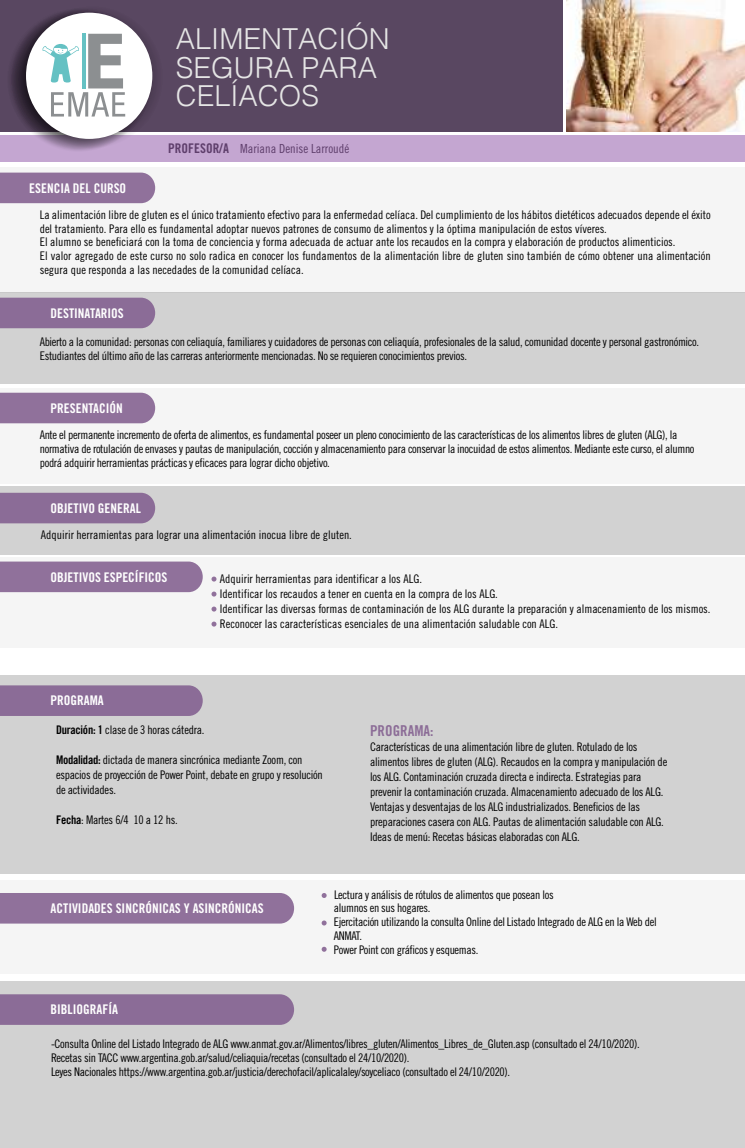
<style>
.page{position:relative;width:745px;height:1148px;background:#fff}
.page>*{position:absolute;margin:0;border:0;box-sizing:border-box;transform-origin:0 0}
.t1{font:300 28.88px/28.8px "Helvetica";color:#e5e5e5}
.t2{font:15px "Trade Gothic Bold Cond Twenty";color:rgb(129 93 142/.87)}
.t3{font:13.38px "Trade Gothic Bold Cond Twenty";color:#fff}
.t4{font:12.5px "Trade Gothic Cond Eighteen";color:#5e3e6b}
.t5{font:11.88px/13.8px "Trade Gothic Cond Eighteen";letter-spacing:-.02em;color:#000}
.t6{font:11.88px/13.8px "Trade Gothic Cond Eighteen";color:#000}
.s1{font-family:"Trade Gothic Bold Cond Twenty";font-size:13.38px}
.s2{font-family:"Trade Gothic Bold Cond Twenty"}
</style>
<div class="page">
<div style="left:0;top:389px;width:744px;height:95px;background:#f5f5f5"></div>
<div style="left:0;top:558px;width:744px;height:90px;background:#f5f5f5"></div>
<div style="left:0;top:292px;width:744px;height:92px;background:#d2d2d2"></div>
<div style="left:0;top:168px;width:744px;height:124px;background:#f5f5f5"></div>
<div style="left:0;top:486px;width:744px;height:69px;background:#d2d2d2"></div>
<div style="left:0;top:675px;width:744px;height:199px;background:#d2d2d2"></div>
<div style="left:0;top:135px;width:744px;height:26px;background:#c4a6d1"></div>
<div style="left:0;top:0;width:562px;height:131px;background:#594761"></div>
<img style="left:566px;top:0;width:178px;height:131px">
<div style="left:0;top:172px;width:155px;height:31px;background:#90719b"></div>
<svg style="left:22px;top:6px;width:140px;height:142px"></svg>
<svg style="left:8px;top:10px;width:141px;height:142px"></svg>
<svg style="left:12px;top:8px;width:140px;height:142px;background:#514457"></svg>
<div style="left:26px;top:13px;width:126px;height:126px;background:#fff;border-radius:50%"></div>
<svg style="left:42px;top:34px;width:83px;height:82px"></svg>
<div style="left:0;top:298px;width:155px;height:30px;background:#8b6c97"></div>
<div style="left:0;top:392px;width:155px;height:31px;background:#90719b"></div>
<div style="left:0;top:880px;width:744px;height:94px;background:#f5f5f5"></div>
<div style="left:0;top:893px;width:294px;height:30px;background:#90719b"></div>
<div style="left:0;top:981px;width:744px;height:166px;background:#d2d2d2"></div>
<div style="left:0;top:994px;width:294px;height:30px;background:#8b6c97"></div>
<div style="left:0;top:561px;width:202px;height:31px;background:#90719b"></div>
<div style="left:0;top:685px;width:202px;height:31px;background:#8b6c97"></div>
<div style="left:0;top:492px;width:155px;height:31px;background:#8b6c97"></div>
<svg style="left:211px;top:576px;width:5px;height:5px"></svg>
<svg style="left:211px;top:621px;width:5px;height:5px"></svg>
<svg style="left:211px;top:591px;width:5px;height:5px"></svg>
<svg style="left:211px;top:606px;width:5px;height:5px"></svg>
<svg style="left:321px;top:893px;width:5px;height:5px"></svg>
<svg style="left:321px;top:920px;width:5px;height:5px"></svg>
<svg style="left:321px;top:946px;width:5px;height:5px"></svg>
<h1 class="t1" style="left:176px;top:22px;width:215px">ALIMENTACIÓN<br>SEGURA PARA<br>CELÍACOS</h1>
<p class="t4" style="left:168px;top:141px;width:182px"><span class="s1">PROFESOR/A</span> Mariana Denise Larroudé</p>
<p class="t3" style="left:29px;top:180px;width:98px">ESENCIA DEL CURSO</p>
<p class="t6" style="left:40px;top:208px;width:672px">La alimentación libre de gluten es el único tratamiento efectivo para la enfermedad celíaca. Del cumplimiento de los hábitos dietéticos adecuados depende el éxito del tratamiento. Para ello es fundamental adoptar nuevos patrones de consumo de alimentos y la óptima manipulación de estos víveres.<br>El alumno se beneficiará con la toma de conciencia y forma adecuada de actuar ante los recaudos en la compra y elaboración de productos alimenticios.<br>El valor agregado de este curso no solo radica en conocer los fundamentos de la alimentación libre de gluten sino también de cómo obtener una alimentación segura que responda a las necedades de la comunidad celíaca.</p>
<p class="t3" style="left:51px;top:305px;width:75px">DESTINATARIOS</p>
<p class="t5" style="left:40px;top:335px;width:660px">Abierto a la comunidad: personas con celiaquía, familiares y cuidadores de personas con celiaquía, profesionales de la salud, comunidad docente y personal gastronómico.<br>Estudiantes del último año de las carreras anteriormente mencionadas. No se requieren conocimientos previos.</p>
<p class="t3" style="left:51px;top:400px;width:74px">PRESENTACIÓN</p>
<p class="t5" style="left:40px;top:428px;width:656px">Ante el permanente incremento de oferta de alimentos, es fundamental poseer un pleno conocimiento de las características de los alimentos libres de gluten (ALG), la normativa de rotulación de envases y pautas de manipulación, cocción y almacenamiento para conservar la inocuidad de estos alimentos. Mediante este curso, el alumno podrá adquirir herramientas prácticas y eficaces para lograr dicho objetivo.</p>
<p class="t3" style="left:51px;top:500px;width:92px">OBJETIVO GENERAL</p>
<p class="t6" style="left:41px;top:528px;width:312px">Adquirir herramientas para lograr una alimentación inocua libre de gluten.</p>
<p class="t3" style="left:51px;top:568px;width:118px">OBJETIVOS ESPECÍFICOS</p>
<p class="t6" style="left:220px;top:571px;width:492px;line-height:15px">Adquirir herramientas para identificar a los ALG.<br>Identificar los recaudos a tener en cuenta en la compra de los ALG.<br>Identificar las diversas formas de contaminación de los ALG durante la preparación y almacenamiento de los mismos.<br>Reconocer las características esenciales de una alimentación saludable con ALG.</p>
<p class="t3" style="left:51px;top:692px;width:55px">PROGRAMA</p>
<p class="t5" style="left:56px;top:723px;width:150px"><span class="s2">Duración: 1</span> clase de 3 horas cátedra.</p>
<p class="t5" style="left:56px;top:752px;width:268px;line-height:15px"><span class="s2">Modalidad:</span> dictada de manera sincrónica mediante Zoom, con espacios de proyección de Power Point, debate en grupo y resolución de actividades.</p>
<p class="t5" style="left:56px;top:813px;width:123px"><span class="s2">Fecha</span>: Martes 6/4 10 a 12 hs.</p>
<p class="t2" style="left:370px;top:722px;width:65px">PROGRAMA:</p>
<p class="t5" style="left:370px;top:739px;width:298px;line-height:15px">Características de una alimentación libre de gluten. Rotulado de los alimentos libres de gluten (ALG). Recaudos en la compra y manipulación de los ALG. Contaminación cruzada directa e indirecta. Estrategias para prevenir la contaminación cruzada. Almacenamiento adecuado de los ALG.<br>Ventajas y desventajas de los ALG industrializados. Beneficios de las preparaciones casera con ALG. Pautas de alimentación saludable con ALG.<br>Ideas de menú: Recetas básicas elaboradas con ALG.</p>
<p class="t3" style="left:51px;top:900px;width:214px">ACTIVIDADES SINCRÓNICAS Y ASINCRÓNICAS</p>
<p class="t5" style="left:333px;top:887px;width:324px">Lectura y análisis de rótulos de alimentos que posean los<br>alumnos en sus hogares.<br>Ejercitación utilizando la consulta Online del Listado Integrado de ALG en la Web del ANMAT.<br>Power Point con gráficos y esquemas.</p>
<p class="t3" style="left:51px;top:1001px;width:69px">BIBLIOGRAFÍA</p>
<p class="t5" style="left:51px;top:1036px;width:590px">-Consulta Online del Listado Integrado de ALG www.anmat.gov.ar/Alimentos/libres_gluten/Alimentos_Libres_de_Gluten.asp (consultado el 24/10/2020).<br>Recetas sin TACC www.argentina.gob.ar/salud/celiaquia/recetas (consultado el 24/10/2020).<br>Leyes Nacionales https://www.argentina.gob.ar/justicia/derechofacil/aplicalaley/soyceliaco (consultado el 24/10/2020).</p>
</div>
